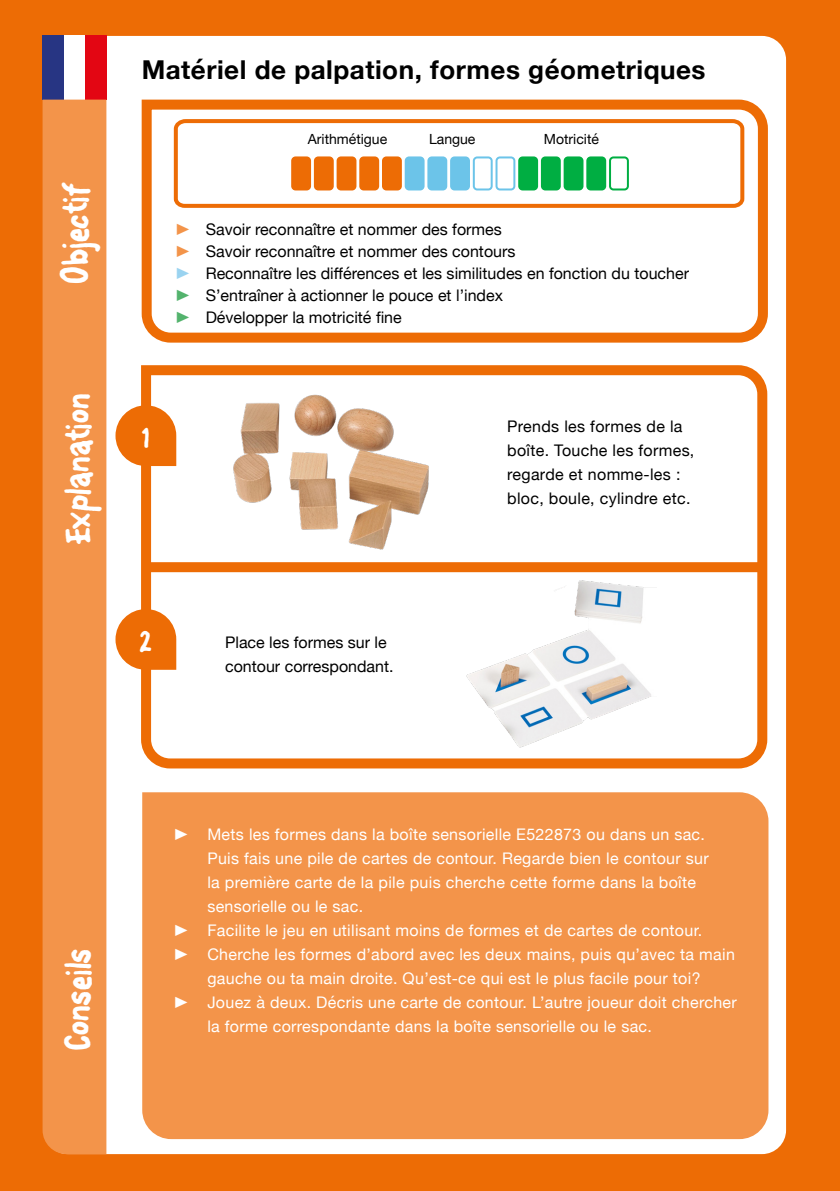
<style>
.page{position:relative;width:840px;height:1191px;background:#fff}
.page>*{position:absolute;margin:0;border:0;box-sizing:border-box;transform-origin:0 0}
.t1{font:40px "Font On A Stick";color:#fff}
.t2{font:32px "Font On A Stick";color:#fff}
.t3{font:700 26px "Helvetica Neue";letter-spacing:.02em;color:#000}
.t4{font:16px/24px "Helvetica Neue";letter-spacing:.02em;color:#fff}
._01_plat{font:16px/24px "Helvetica Neue";color:#000}
._01_plat-2{font:16px/24px "Helvetica Neue";letter-spacing:.02em;color:#000}
.t5{font:14px "Helvetica Neue";color:#000}
.s1{color:#f3944a}
.s2{color:#9ad3f0}
.s3{color:#53b36d}
</style>
<div class="page">
<div style="left:0;top:0;width:839px;height:1191px;background:#ed6c05"></div>
<div style="left:106px;top:36px;width:679px;height:1118px;background:#fff"></div>
<svg style="left:137px;top:95px;width:635px;height:253px;background:#fceadc"></svg>
<img style="left:43px;top:36px;width:63px;height:64px">
<div style="left:137px;top:787px;width:636px;height:357px;background:#f3944a"></div>
<svg style="left:136px;top:360px;width:635px;height:413px;background:#fdefe5"></svg>
<svg style="left:115px;top:405px;width:61px;height:61px"></svg>
<svg style="left:115px;top:609px;width:61px;height:61px"></svg>
<div style="left:146px;top:562px;width:617px;height:10px;background:#ed6c05"></div>
<img style="left:211px;top:318px;width:324px;height:282px">
<img style="left:457px;top:571px;width:199px;height:191px">
<div style="left:43px;top:100px;width:63px;height:1054px;background:#f3944a"></div>
<svg style="left:172px;top:117px;width:574px;height:93px;background:#fbede0"></svg>
<div style="left:292px;top:157px;width:18px;height:32px;background:#ed6c05;border-radius:3px"></div>
<div style="left:291px;top:156px;width:20px;height:34px;border:2px solid #ed6c05;border-radius:3px"></div>
<div style="left:315px;top:157px;width:17px;height:32px;background:#ed6c05;border-radius:3px"></div>
<div style="left:314px;top:156px;width:19px;height:34px;border:2px solid #ed6c05;border-radius:3px"></div>
<div style="left:337px;top:157px;width:18px;height:32px;background:#ed6c05;border-radius:3px"></div>
<div style="left:336px;top:156px;width:20px;height:34px;border:2px solid #ed6c05;border-radius:3px"></div>
<div style="left:360px;top:157px;width:18px;height:32px;background:#ed6c05;border-radius:3px"></div>
<div style="left:359px;top:156px;width:20px;height:34px;border:2px solid #ed6c05;border-radius:3px"></div>
<div style="left:383px;top:157px;width:17px;height:32px;background:#ed6c05;border-radius:3px"></div>
<div style="left:382px;top:156px;width:19px;height:34px;border:2px solid #ed6c05;border-radius:3px"></div>
<div style="left:405px;top:157px;width:18px;height:32px;background:#6cc4e9;border-radius:3px"></div>
<div style="left:404px;top:156px;width:20px;height:34px;border:2px solid #6cc4e9;border-radius:3px"></div>
<div style="left:519px;top:157px;width:17px;height:32px;background:#00ae42;border-radius:3px"></div>
<div style="left:518px;top:156px;width:19px;height:34px;border:2px solid #00ae42;border-radius:3px"></div>
<div style="left:428px;top:157px;width:18px;height:32px;background:#6cc4e9;border-radius:3px"></div>
<div style="left:427px;top:156px;width:20px;height:34px;border:2px solid #6cc4e9;border-radius:3px"></div>
<div style="left:541px;top:157px;width:18px;height:32px;background:#00ae42;border-radius:3px"></div>
<div style="left:540px;top:156px;width:20px;height:34px;border:2px solid #00ae42;border-radius:3px"></div>
<div style="left:451px;top:157px;width:17px;height:32px;background:#6cc4e9;border-radius:3px"></div>
<div style="left:450px;top:156px;width:19px;height:34px;border:2px solid #6cc4e9;border-radius:3px"></div>
<div style="left:564px;top:157px;width:18px;height:32px;background:#00ae42;border-radius:3px"></div>
<div style="left:563px;top:156px;width:20px;height:34px;border:2px solid #00ae42;border-radius:3px"></div>
<div style="left:472px;top:156px;width:20px;height:34px;border:2px solid #6cc4e9;border-radius:3px"></div>
<div style="left:587px;top:157px;width:18px;height:32px;background:#00ae42;border-radius:3px"></div>
<div style="left:586px;top:156px;width:20px;height:34px;border:2px solid #00ae42;border-radius:3px"></div>
<div style="left:495px;top:156px;width:20px;height:34px;border:2px solid #6cc4e9;border-radius:3px"></div>
<div style="left:608px;top:156px;width:20px;height:34px;border:2px solid #00ae42;border-radius:3px"></div>
<p class="t1" style="left:50px;top:281px;width:101px;rotate:-90deg">Objectif</p>
<p class="t1" style="left:53px;top:545px;width:154px;rotate:-90deg">Explanation</p>
<p class="t3" style="left:142px;top:50px;width:565px">Matériel de palpation, formes géometriques</p>
<p class="t5" style="left:308px;top:129px;width:81px">Arithmétigue</p>
<p class="t5" style="left:429px;top:129px;width:48px">Langue</p>
<p class="t5" style="left:543px;top:129px;width:56px">Motricité</p>
<p class="_01_plat" style="left:173px;top:218px;width:330px"><span class="s1">࢝</span> Savoir reconnaître et nommer des formes</p>
<p class="_01_plat" style="left:173px;top:240px;width:344px"><span class="s1">࢝</span> Savoir reconnaître et nommer des contours</p>
<p class="_01_plat" style="left:173px;top:262px;width:517px"><span class="s2">࢝</span> Reconnaître les différences et les similitudes en fonction du toucher</p>
<p class="_01_plat" style="left:173px;top:284px;width:331px"><span class="s3">࢝</span> S’entraîner à actionner le pouce et l’index</p>
<p class="_01_plat" style="left:173px;top:306px;width:230px"><span class="s3">࢝</span> Développer la motricité fine</p>
<p class="t2" style="left:142px;top:417px;width:8px">1</p>
<p class="_01_plat-2" style="left:507px;top:415px;width:188px">Prends les formes de la boîte. Touche les formes, regarde et nomme-les : bloc, boule, cylindre etc.</p>
<p class="t2" style="left:139px;top:621px;width:14px">2</p>
<p class="_01_plat" style="left:225px;top:631px;width:170px">Place les formes sur le contour correspondant.</p>
<p class="t1" style="left:53px;top:1050px;width:104px;rotate:-90deg">Conseils</p>
<p class="t4" style="left:207px;top:823px;width:502px;text-indent:-36px">࢝ Mets les formes dans la boîte sensorielle E522873 ou dans un sac.<br>Puis fais une pile de cartes de contour. Regarde bien le contour sur la première carte de la pile puis cherche cette forme dans la boîte sensorielle ou le sac.</p>
<p class="t4" style="left:171px;top:919px;width:532px">࢝ Facilite le jeu en utilisant moins de formes et de cartes de contour.</p>
<p class="t4" style="left:171px;top:943px;width:565px;text-align:center">࢝ Cherche les formes d’abord avec les deux mains, puis qu’avec ta main gauche ou ta main droite. Qu’est-ce qui est le plus facile pour toi?</p>
<p class="t4" style="left:207px;top:991px;width:530px;text-indent:-36px">࢝ Jouez à deux. Décris une carte de contour. L’autre joueur doit chercher la forme correspondante dans la boîte sensorielle ou le sac.</p>
</div>
